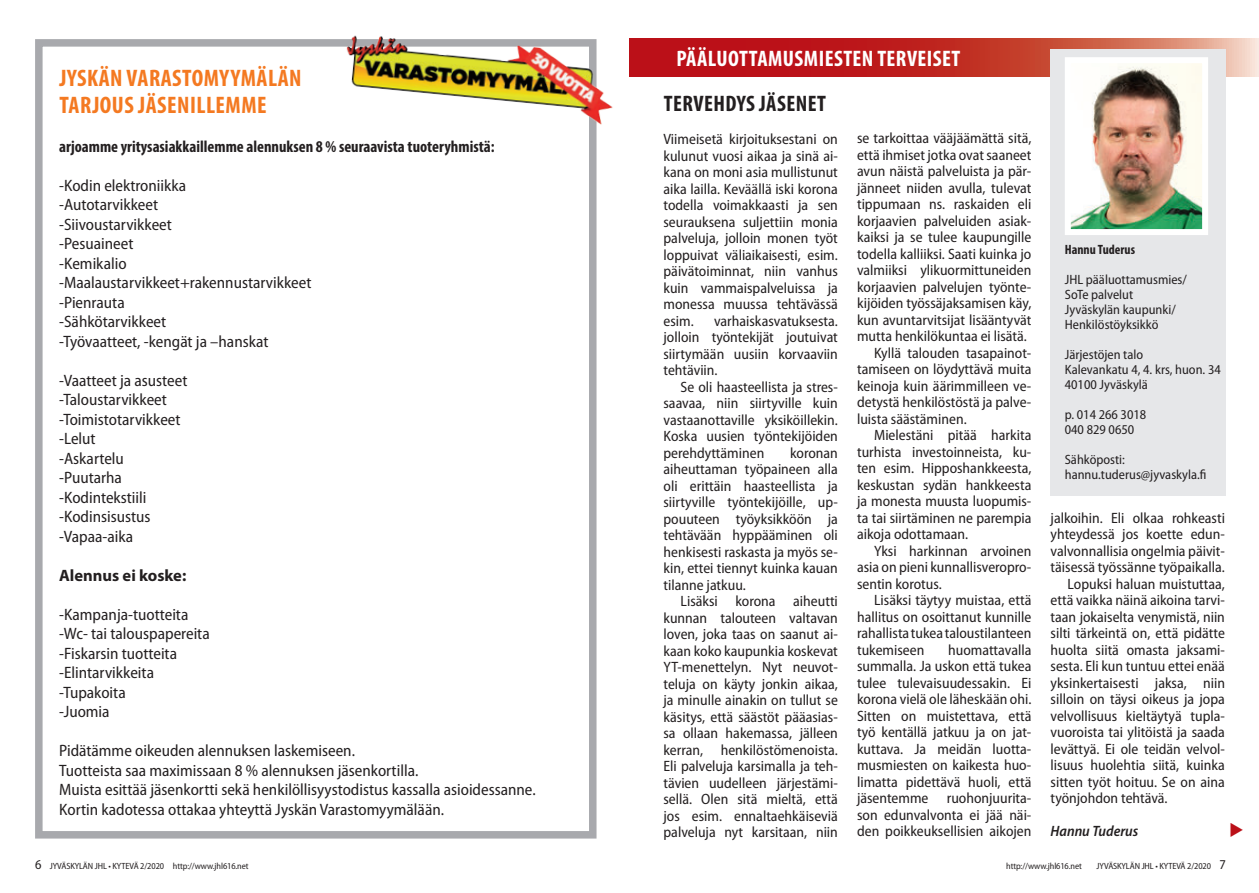
<style>
.page{position:relative;width:1259px;height:893px;background:#fff}
.page>*{position:absolute;margin:0;border:0;box-sizing:border-box;transform-origin:0 0}
.t1{font:700 condensed 24px/27px "Myriad Pro";letter-spacing:.02em;color:#f47921}
.t2{font:700 condensed 22.5px "Myriad Pro";letter-spacing:.02em;color:#fff}
.t3{font:700 condensed 22.5px "Myriad Pro";letter-spacing:.02em;color:#231f20}
.t4{font:semi-condensed 16.5px/19.5px "Myriad Pro";color:#231f20}
.t5{font:700 condensed 16.5px "Myriad Pro";color:#231f20}
.t6{font:700 16.5px "Myriad Pro";color:#231f20}
.t7{font:semi-condensed 15px/16.5px "Myriad Pro";color:#231f20;text-align:justify}
.t8{font:italic 600 semi-condensed 15px "Myriad Pro";color:#231f20}
.t9{font:semi-condensed 13.5px/15px "Myriad Pro";color:#231f20}
.t10{font:700 condensed 13.5px "Myriad Pro";color:#231f20}
.t11{font:semi-condensed 9px "Myriad Pro";letter-spacing:-.01em;color:#231f20}
.s1{font-size:13.5px}
</style>
<div class="page">
<svg style="left:629px;top:38px;width:630px;height:38px;background:#c3332f"></svg>
<div style="left:1050px;top:49px;width:175px;height:446px;background:#e6e7e9"></div>
<div style="left:35px;top:39px;width:561px;height:799px;border:8px solid #a8a9ad"></div>
<img style="left:337px;top:35px;width:276px;height:95px">
<img style="left:1071px;top:64px;width:130px;height:164px">
<div style="left:1064px;top:57px;width:144px;height:178px;border:6px solid #fff"></div>
<h1 class="t1" style="left:59px;top:64px;width:244px">JYSKÄN VARASTOMYYMÄLÄN<br>TARJOUS JÄSENILLEMME</h1>
<p class="t5" style="left:59px;top:136px;width:437px">arjoamme yritysasiakkaillemme alennuksen 8 % seuraavista tuoteryhmistä:</p>
<p class="t4" style="left:59px;top:176px;width:254px">-Kodin elektroniikka<br>-Autotarvikkeet<br>-Siivoustarvikkeet<br>-Pesuaineet<br>-Kemikalio -Maalaustarvikkeet+rakennustarvikkeet -Pienrauta<br>-Sähkötarvikkeet<br>-Työvaatteet, -kengät ja –hanskat</p>
<p class="t4" style="left:59px;top:371px;width:130px">-Vaatteet ja asusteet -Taloustarvikkeet -Toimistotarvikkeet -Lelut<br>-Askartelu -Puutarha -Kodintekstiili -Kodinsisustus -Vapaa-aika</p>
<p class="t6" style="left:59px;top:564px;width:129px">Alennus ei koske:</p>
<p class="t4" style="left:59px;top:605px;width:152px">-Kampanja-tuotteita -Wc- tai talouspapereita -Fiskarsin tuotteita -Elintarvikkeita -Tupakoita<br>-Juomia</p>
<p class="t4" style="left:59px;top:741px;width:478px">Pidätämme oikeuden alennuksen laskemiseen.<br>Tuotteista saa maximissaan 8 % alennuksen jäsenkortilla.<br>Muista esittää jäsenkortti sekä henkilöllisyystodistus kassalla asioidessanne.<br>Kortin kadotessa ottakaa yhteyttä Jyskän Varastomyymälään.</p>
<h2 class="t2" style="left:676px;top:44px;width:285px">PÄÄLUOTTAMUSMIESTEN TERVEISET</h2>
<h2 class="t3" style="left:664px;top:90px;width:164px">TERVEHDYS JÄSENET</h2>
<p class="t7" style="left:663px;top:131px;width:176px">Viimeisetä kirjoituksestani on kulunut vuosi aikaa ja sinä ai&shy;kana on moni asia mullistunut aika lailla. Keväällä iski korona todella voimakkaasti ja sen seurauksena suljettiin monia palveluja, jolloin monen työt loppuivat väliaikaisesti, esim. päivätoiminnat, niin vanhus kuin vammaispalveluissa ja monessa muussa tehtävässä esim.</p>
<p class="t7" style="left:663px;top:313px;width:176px;text-indent:51px">varhaiskasvatuksesta. jolloin työntekijät joutuivat siirtymään uusiin korvaaviin tehtäviin.</p>
<p class="t7" style="left:663px;top:379px;width:176px;text-indent:17px">Se oli haasteellista ja stres&shy;saavaa, niin siirtyville kuin vastaanottaville yksiköillekin.<br>Koska uusien työntekijöiden perehdyttäminen</p>
<p class="t7" style="left:663px;top:445px;width:176px;text-indent:127px">koronan aiheuttaman työpaineen alla oli erittäin haasteellista ja siirtyville työntekijöille, up&shy;pouuteen työyksikköön ja tehtävään hyppääminen oli henkisesti raskasta ja myös se&shy;kin, ettei tiennyt kuinka kauan tilanne jatkuu.</p>
<p class="t7" style="left:663px;top:593px;width:176px;text-indent:17px">Lisäksi korona aiheutti kunnan talouteen valtavan loven, joka taas on saanut ai&shy;kaan koko kaupunkia koskevat YT-menettelyn. Nyt neuvot&shy;teluja on käyty jonkin aikaa, ja minulle ainakin on tullut se käsitys, että säästöt pääasias&shy;sa ollaan hakemassa, jälleen kerran, henkilöstömenoista.<br>Eli palveluja karsimalla ja teh&shy;tävien uudelleen järjestämi&shy;sellä. Olen sitä mieltä, että jos esim. ennaltaehkäiseviä palveluja nyt karsitaan, niin</p>
<p class="t7" style="left:857px;top:130px;width:176px">se tarkoittaa vääjäämättä sitä,</p>
<p class="t7" style="left:857px;top:147px;width:176px">että ihmiset jotka ovat saaneet</p>
<p class="t7" style="left:857px;top:163px;width:176px">avun näistä palveluista ja pär-</p>
<p class="t7" style="left:857px;top:180px;width:176px">jänneet niiden avulla, tulevat</p>
<p class="t7" style="left:857px;top:196px;width:176px">tippumaan ns. raskaiden eli</p>
<p class="t7" style="left:857px;top:213px;width:176px">korjaavien palveluiden asiak-</p>
<p class="t7" style="left:857px;top:229px;width:176px">kaiksi ja se tulee kaupungille</p>
<p class="t7" style="left:857px;top:246px;width:176px">todella kalliiksi. Saati kuinka jo</p>
<p class="t7" style="left:857px;top:262px;width:176px">valmiiksi ylikuormittuneiden</p>
<p class="t7" style="left:857px;top:279px;width:176px">korjaavien palvelujen työnte-</p>
<p class="t7" style="left:857px;top:295px;width:176px">kijöiden työssäjaksamisen käy,</p>
<p class="t7" style="left:857px;top:312px;width:176px">kun avuntarvitsijat lisääntyvät</p>
<p class="t7" style="left:857px;top:328px;width:171px">mutta henkilökuntaa ei lisätä.</p>
<p class="t7" style="left:874px;top:345px;width:159px">Kyllä talouden tasapainot-</p>
<p class="t7" style="left:857px;top:361px;width:176px">tamiseen on löydyttävä muita</p>
<p class="t7" style="left:857px;top:378px;width:176px">keinoja kuin äärimmilleen ve-</p>
<p class="t7" style="left:857px;top:394px;width:176px">detystä henkilöstöstä ja palve-</p>
<p class="t7" style="left:857px;top:411px;width:111px">luista säästäminen.</p>
<p class="t7" style="left:874px;top:427px;width:159px">Mielestäni pitää harkita</p>
<p class="t7" style="left:857px;top:444px;width:176px">turhista investoinneista, ku-</p>
<p class="t7" style="left:857px;top:460px;width:176px">ten esim. Hipposhankkeesta,</p>
<p class="t7" style="left:857px;top:477px;width:176px">keskustan sydän hankkeesta</p>
<p class="t7" style="left:857px;top:493px;width:176px">ja monesta muusta luopumis-</p>
<p class="t7" style="left:857px;top:510px;width:176px">ta tai siirtäminen ne parempia</p>
<p class="t7" style="left:857px;top:526px;width:113px">aikoja odottamaan.</p>
<p class="t7" style="left:874px;top:543px;width:159px">Yksi harkinnan arvoinen</p>
<p class="t7" style="left:857px;top:559px;width:176px">asia on pieni kunnallisveropro-</p>
<p class="t7" style="left:857px;top:576px;width:86px">sentin korotus.</p>
<p class="t7" style="left:874px;top:592px;width:159px">Lisäksi täytyy muistaa, että</p>
<p class="t7" style="left:857px;top:609px;width:176px">hallitus on osoittanut kunnille</p>
<p class="t7" style="left:857px;top:625px;width:176px">rahallista tukea taloustilanteen</p>
<p class="t7" style="left:857px;top:642px;width:69px">tukemiseen</p>
<p class="t7" style="left:857px;top:642px;width:176px;text-indent:91px">huomattavalla summalla. Ja uskon että tukea tulee tulevaisuudessakin. Ei korona vielä ole läheskään ohi.<br>Sitten on muistettava, että työ kentällä jatkuu ja on jat&shy;kuttava. Ja meidän luotta&shy;musmiesten on kaikesta huo&shy;limatta pidettävä huoli, että jäsentemme ruohonjuurita&shy;son edunvalvonta ei jää näi&shy;den poikkeuksellisien aikojen</p>
<p class="t10" style="left:1064px;top:241px;width:72px">Hannu Tuderus</p>
<p class="t9" style="left:1064px;top:273px;width:124px">JHL pääluottamusmies/<br>SoTe palvelut<br>Jyväskylän kaupunki/<br>Henkilöstöyksikkö</p>
<p class="t9" style="left:1064px;top:348px;width:157px">Järjestöjen talo<br>Kalevankatu 4, 4. krs, huon. 34<br>40100 Jyväskylä</p>
<p class="t9" style="left:1064px;top:408px;width:83px">p. 014 266 3018<br>040 829 0650</p>
<p class="t9" style="left:1064px;top:453px;width:143px">Sähköposti: hannu.tuderus@jyvaskyla.fi</p>
<p class="t7" style="left:1050px;top:510px;width:176px">jalkoihin. Eli olkaa rohkeasti</p>
<p class="t7" style="left:1050px;top:526px;width:176px">yhteydessä jos koette edun-</p>
<p class="t7" style="left:1050px;top:543px;width:176px">valvonnallisia ongelmia päivit-</p>
<p class="t7" style="left:1050px;top:559px;width:176px">täisessä työssänne työpaikalla.</p>
<p class="t7" style="left:1067px;top:576px;width:159px">Lopuksi haluan muistuttaa,</p>
<p class="t7" style="left:1050px;top:592px;width:176px">että vaikka näinä aikoina tarvi-</p>
<p class="t7" style="left:1050px;top:609px;width:176px">taan jokaiselta venymistä, niin</p>
<p class="t7" style="left:1050px;top:625px;width:176px">silti tärkeintä on, että pidätte</p>
<p class="t7" style="left:1050px;top:642px;width:176px">huolta siitä omasta jaksami-</p>
<p class="t7" style="left:1050px;top:658px;width:176px">sesta. Eli kun tuntuu ettei enää</p>
<p class="t7" style="left:1050px;top:675px;width:176px">yksinkertaisesti jaksa, niin</p>
<p class="t7" style="left:1050px;top:691px;width:176px">silloin on täysi oikeus ja jopa</p>
<p class="t7" style="left:1050px;top:708px;width:176px">velvollisuus kieltäytyä tupla-</p>
<p class="t7" style="left:1050px;top:724px;width:176px">vuoroista tai ylitöistä ja saada</p>
<p class="t7" style="left:1050px;top:741px;width:176px">levättyä. Ei ole teidän velvol-</p>
<p class="t7" style="left:1050px;top:757px;width:176px">lisuus huolehtia siitä, kuinka</p>
<p class="t7" style="left:1050px;top:774px;width:176px">sitten työt hoituu. Se on aina</p>
<p class="t7" style="left:1050px;top:790px;width:119px">työnjohdon tehtävä.</p>
<p class="t8" style="left:1050px;top:823px;width:89px">Hannu Tuderus</p>
<p class="t11" style="left:35px;top:861px;width:215px"><span class="s1">6</span> JYVÄSKYLÄN JHL • KYTEVÄ 2/2020 http://www.jhl616.net</p>
<p class="t11" style="left:1006px;top:861px;width:77px">http://www.jhl616.net</p>
<p class="t11" style="left:1096px;top:861px;width:131px">JYVÄSKYLÄN JHL • KYTEVÄ 2/2020 <span class="s1">7</span></p>
</div>
